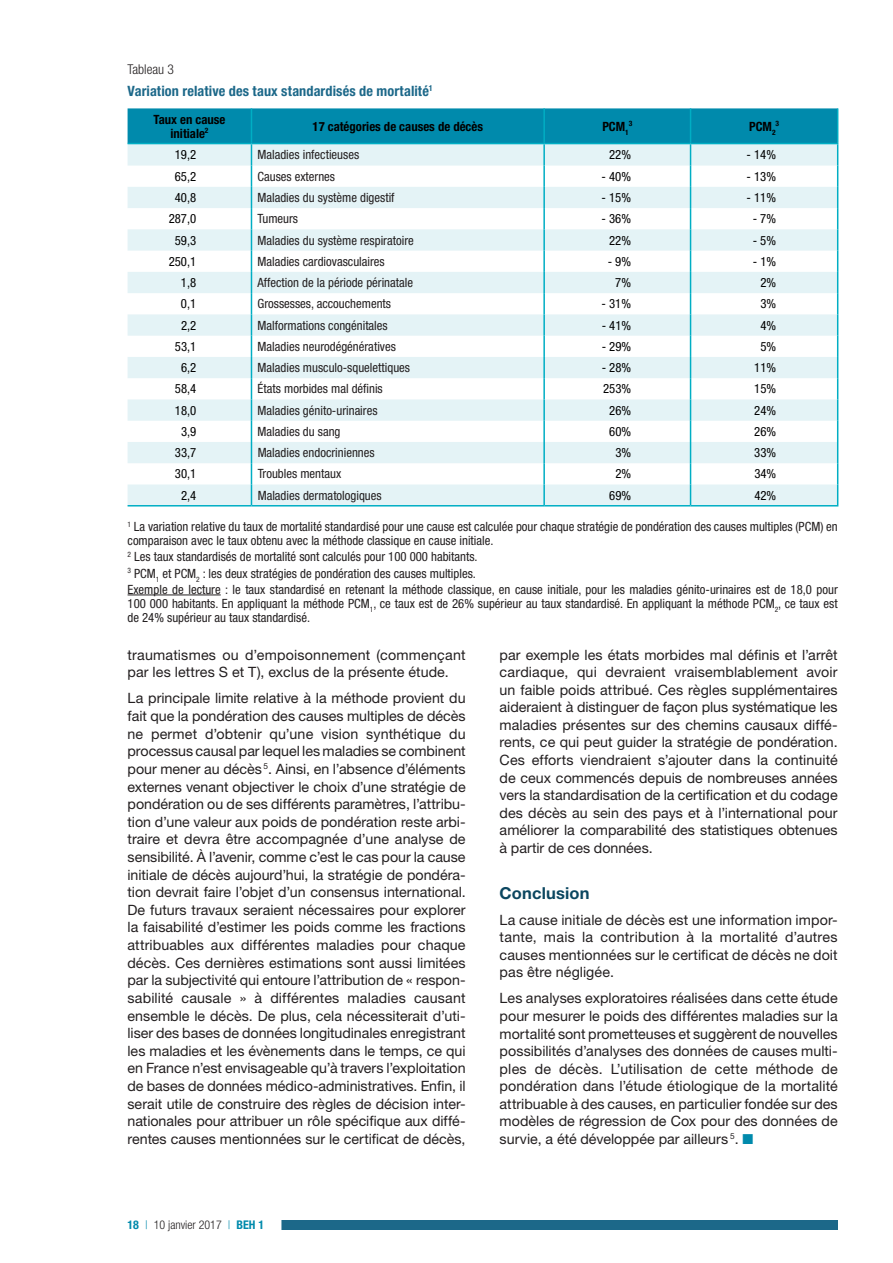
<style>
.page{position:relative;width:893px;height:1263px;background:#fff}
.page>*{position:absolute;margin:0;border:0;box-sizing:border-box;transform-origin:0 0}
.t1{font:700 16.5px "Helvetica Neue LT Std";letter-spacing:.01em;color:#0b4660}
.t2{font:14.25px/17.5px "Helvetica Neue LT Std";letter-spacing:.005em;color:#231f20;text-align:justify}
.t3{font:700 condensed 14.25px "Helvetica Neue LT Std";letter-spacing:.01em;color:#1c6889}
.t4{font:300 condensed 13.5px "Helvetica Neue LT Std";color:#231f20}
.t5{font:condensed 12.75px/14.1px "Helvetica Neue LT Std";color:#231f20}
.t6{font:condensed 12.75px "Helvetica Neue LT Std";color:#000}
.t7{font:700 condensed 12.75px/14px "Helvetica Neue LT Std";color:#000;text-align:center}
.t8{font:300 condensed 12px "Helvetica Neue LT Std";color:#231f20}
.t9{font:700 condensed 7.5px "Helvetica Neue LT Std";color:#000}
.s1{font-weight:700;color:#008aac}
.s2{color:#008aac}
</style>
<div class="page">
<div style="left:242px;top:1221px;width:596px;height:9px;background:#1c6889"></div>
<div style="left:110px;top:1219px;width:171px;height:12px;background:#fff"></div>
<hr style="left:128px;top:595px;width:93px;height:1px;background:#231f20">
<hr style="left:128px;top:505px;width:123px;height:1px;background:#00aec4">
<hr style="left:251px;top:505px;width:293px;height:1px;background:#00aec4">
<hr style="left:544px;top:505px;width:146px;height:1px;background:#00aec4">
<svg style="left:128px;top:108px;width:710px;height:397px"></svg>
<hr style="left:690px;top:505px;width:148px;height:1px;background:#00aec4">
<hr style="left:251px;top:108px;width:1px;height:35px;background:#00aec4">
<hr style="left:128px;top:143px;width:123px;height:1px;background:#00aec4">
<p class="t4" style="left:128px;top:62px;width:48px">Tableau 3</p>
<p class="t3" style="left:128px;top:82px;width:307px">Variation relative des taux standardisés de mortalité<sup>1</sup></p>
<p class="t7" style="left:154px;top:112px;width:73px">Taux en cause initiale<sup>2</sup></p>
<p class="t7" style="left:313px;top:119px;width:172px">17 catégories de causes de décès</p>
<p class="t7" style="left:602px;top:119px;width:28px">PCM<sub>1</sub></p>
<p class="t9" style="left:629px;top:119px;width:5px">3</p>
<p class="t7" style="left:749px;top:119px;width:28px">PCM<sub>2</sub></p>
<p class="t9" style="left:776px;top:119px;width:5px">3</p>
<p class="t6" style="left:175px;top:148px;width:23px">19,2</p>
<p class="t5" style="left:257px;top:148px;width:103px">Maladies infectieuses</p>
<p class="t6" style="left:609px;top:148px;width:23px">22%</p>
<p class="t6" style="left:747px;top:148px;width:31px">- 14%</p>
<p class="t6" style="left:175px;top:169px;width:23px">65,2</p>
<p class="t5" style="left:257px;top:169px;width:79px">Causes externes</p>
<p class="t6" style="left:602px;top:169px;width:31px">- 40%</p>
<p class="t6" style="left:747px;top:169px;width:31px">- 13%</p>
<p class="t6" style="left:175px;top:190px;width:23px">40,8</p>
<p class="t5" style="left:257px;top:190px;width:139px">Maladies du système digestif</p>
<p class="t6" style="left:602px;top:190px;width:31px">- 15%</p>
<p class="t6" style="left:747px;top:190px;width:31px">- 11%</p>
<p class="t6" style="left:169px;top:211px;width:29px">287,0</p>
<p class="t5" style="left:258px;top:212px;width:42px">Tumeurs</p>
<p class="t6" style="left:602px;top:211px;width:31px">- 36%</p>
<p class="t6" style="left:753px;top:211px;width:25px">- 7%</p>
<p class="t6" style="left:175px;top:233px;width:23px">59,3</p>
<p class="t5" style="left:258px;top:233px;width:158px">Maladies du système respiratoire</p>
<p class="t6" style="left:609px;top:233px;width:23px">22%</p>
<p class="t6" style="left:753px;top:233px;width:25px">- 5%</p>
<p class="t6" style="left:169px;top:254px;width:29px">250,1</p>
<p class="t5" style="left:258px;top:254px;width:129px">Maladies cardiovasculaires</p>
<p class="t6" style="left:608px;top:254px;width:25px">- 9%</p>
<p class="t6" style="left:753px;top:254px;width:25px">- 1%</p>
<p class="t6" style="left:181px;top:275px;width:17px">1,8</p>
<p class="t5" style="left:258px;top:275px;width:157px">Affection de la période périnatale</p>
<p class="t6" style="left:615px;top:275px;width:17px">7%</p>
<p class="t6" style="left:760px;top:275px;width:17px">2%</p>
<p class="t6" style="left:181px;top:296px;width:17px">0,1</p>
<p class="t5" style="left:258px;top:297px;width:135px">Grossesses, accouchements</p>
<p class="t6" style="left:602px;top:296px;width:31px">- 31%</p>
<p class="t6" style="left:760px;top:296px;width:17px">3%</p>
<p class="t6" style="left:181px;top:318px;width:17px">2,2</p>
<p class="t5" style="left:258px;top:318px;width:132px">Malformations congénitales</p>
<p class="t6" style="left:602px;top:318px;width:31px">- 41%</p>
<p class="t6" style="left:760px;top:318px;width:17px">4%</p>
<p class="t6" style="left:175px;top:339px;width:23px">53,1</p>
<p class="t5" style="left:258px;top:339px;width:140px">Maladies neurodégénératives</p>
<p class="t6" style="left:602px;top:339px;width:31px">- 29%</p>
<p class="t6" style="left:760px;top:339px;width:17px">5%</p>
<p class="t6" style="left:181px;top:360px;width:17px">6,2</p>
<p class="t5" style="left:258px;top:360px;width:154px">Maladies musculo-squelettiques</p>
<p class="t6" style="left:602px;top:360px;width:31px">- 28%</p>
<p class="t6" style="left:754px;top:360px;width:23px">11%</p>
<p class="t6" style="left:175px;top:381px;width:23px">58,4</p>
<p class="t5" style="left:258px;top:382px;width:127px">États morbides mal définis</p>
<p class="t6" style="left:603px;top:381px;width:30px">253%</p>
<p class="t6" style="left:754px;top:381px;width:23px">15%</p>
<p class="t6" style="left:175px;top:403px;width:23px">18,0</p>
<p class="t5" style="left:258px;top:403px;width:121px">Maladies génito-urinaires</p>
<p class="t6" style="left:609px;top:403px;width:23px">26%</p>
<p class="t6" style="left:754px;top:403px;width:23px">24%</p>
<p class="t6" style="left:181px;top:424px;width:17px">3,9</p>
<p class="t5" style="left:258px;top:424px;width:84px">Maladies du sang</p>
<p class="t6" style="left:609px;top:424px;width:23px">60%</p>
<p class="t6" style="left:754px;top:424px;width:23px">26%</p>
<p class="t6" style="left:175px;top:445px;width:23px">33,7</p>
<p class="t5" style="left:258px;top:445px;width:119px">Maladies endocriniennes</p>
<p class="t6" style="left:615px;top:445px;width:17px">3%</p>
<p class="t6" style="left:754px;top:445px;width:23px">33%</p>
<p class="t6" style="left:175px;top:466px;width:23px">30,1</p>
<p class="t5" style="left:258px;top:467px;width:85px">Troubles mentaux</p>
<p class="t6" style="left:615px;top:466px;width:17px">2%</p>
<p class="t6" style="left:754px;top:466px;width:23px">34%</p>
<p class="t6" style="left:181px;top:488px;width:17px">2,4</p>
<p class="t5" style="left:258px;top:488px;width:126px">Maladies dermatologiques</p>
<p class="t6" style="left:609px;top:488px;width:23px">69%</p>
<p class="t6" style="left:754px;top:488px;width:23px">42%</p>
<p class="t5" style="left:128px;top:519px;width:712px"><sup>1</sup> La variation relative du taux de mortalité standardisé pour une cause est calculée pour chaque stratégie de pondération des causes multiples (PCM) en comparaison avec le taux obtenu avec la méthode classique en cause initiale.</p>
<p class="t5" style="left:128px;top:549px;width:712px;line-height:16.2px"><sup>2</sup> Les taux standardisés de mortalité sont calculés pour 100 000 habitants.<br><sup>3</sup> PCM<sub>1</sub> et PCM<sub>2</sub> : les deux stratégies de pondération des causes multiples.<br>Exemple de lecture : le taux standardisé en retenant la méthode classique, en cause initiale, pour les maladies génito-urinaires est de 18,0 pour</p>
<p class="t5" style="left:128px;top:596px;width:712px">100 000 habitants. En appliquant la méthode PCM<sub>1</sub>, ce taux est de 26% supérieur au taux standardisé. En appliquant la méthode PCM<sub>2</sub>, ce taux est de 24% supérieur au taux standardisé.</p>
<p class="t2" style="left:128px;top:646px;width:340px">traumatismes ou d’empoisonnement (commençant par les lettres S et T), exclus de la présente étude.</p>
<p class="t2" style="left:128px;top:689px;width:340px">La principale limite relative à la méthode provient du fait que la pondération des causes multiples de décès ne permet d’obtenir qu’une vision synthétique du processus causal par lequel les maladies se combinent pour mener au décès <sup>5</sup>. Ainsi, en l’absence d’éléments externes venant objectiver le choix d’une stratégie de pondération ou de ses différents paramètres, l’attribu&shy;tion d’une valeur aux poids de pondération reste arbi&shy;traire et devra être accompagnée d’une analyse de sensibilité. À l’avenir, comme c’est le cas pour la cause initiale de décès aujourd’hui, la stratégie de pondéra&shy;tion devrait faire l’objet d’un consensus international.<br>De futurs travaux seraient nécessaires pour explorer la faisabilité d’estimer les poids comme les fractions attribuables aux différentes maladies pour chaque décès. Ces dernières estimations sont aussi limitées par la subjectivité qui entoure l’attribution de « respon&shy;sabilité causale » à différentes maladies causant ensemble le décès. De plus, cela nécessiterait d’uti&shy;liser des bases de données longitudinales enregistrant les maladies et les évènements dans le temps, ce qui en France n’est envisageable qu’à travers l’exploitation de bases de données médico-administratives. Enfin, il serait utile de construire des règles de décision inter&shy;nationales pour attribuer un rôle spécifique aux diffé&shy;rentes causes mentionnées sur le certificat de décès,</p>
<p class="t8" style="left:128px;top:1218px;width:138px"><span class="s1">18</span> <span class="s2">|</span> 10 janvier 2017 <span class="s2">|</span> <span class="s1">BEH 1</span></p>
<p class="t2" style="left:500px;top:646px;width:340px">par exemple les états morbides mal définis et l’arrêt cardiaque, qui devraient vraisemblablement avoir un faible poids attribué. Ces règles supplémentaires aideraient à distinguer de façon plus systématique les maladies présentes sur des chemins causaux diffé&shy;rents, ce qui peut guider la stratégie de pondération.<br>Ces efforts viendraient s’ajouter dans la continuité de ceux commencés depuis de nombreuses années vers la standardisation de la certification et du codage des décès au sein des pays et à l’international pour améliorer la comparabilité des statistiques obtenues à partir de ces données.</p>
<p class="t1" style="left:500px;top:882px;width:91px">Conclusion</p>
<p class="t2" style="left:500px;top:911px;width:340px">La cause initiale de décès est une information impor&shy;tante, mais la contribution à la mortalité d’autres causes mentionnées sur le certificat de décès ne doit pas être négligée.</p>
<p class="t2" style="left:500px;top:989px;width:340px">Les analyses exploratoires réalisées dans cette étude pour mesurer le poids des différentes maladies sur la mortalité sont prometteuses et suggèrent de nouvelles possibilités d’analyses des données de causes multi&shy;ples de décès. L’utilisation de cette méthode de pondération dans l’étude étiologique de la mortalité attribuable à des causes, en particulier fondée sur des modèles de régression de Cox pour des données de survie, a été développée par ailleurs <sup>5</sup>. <span class="s2">■</span></p>
</div>
